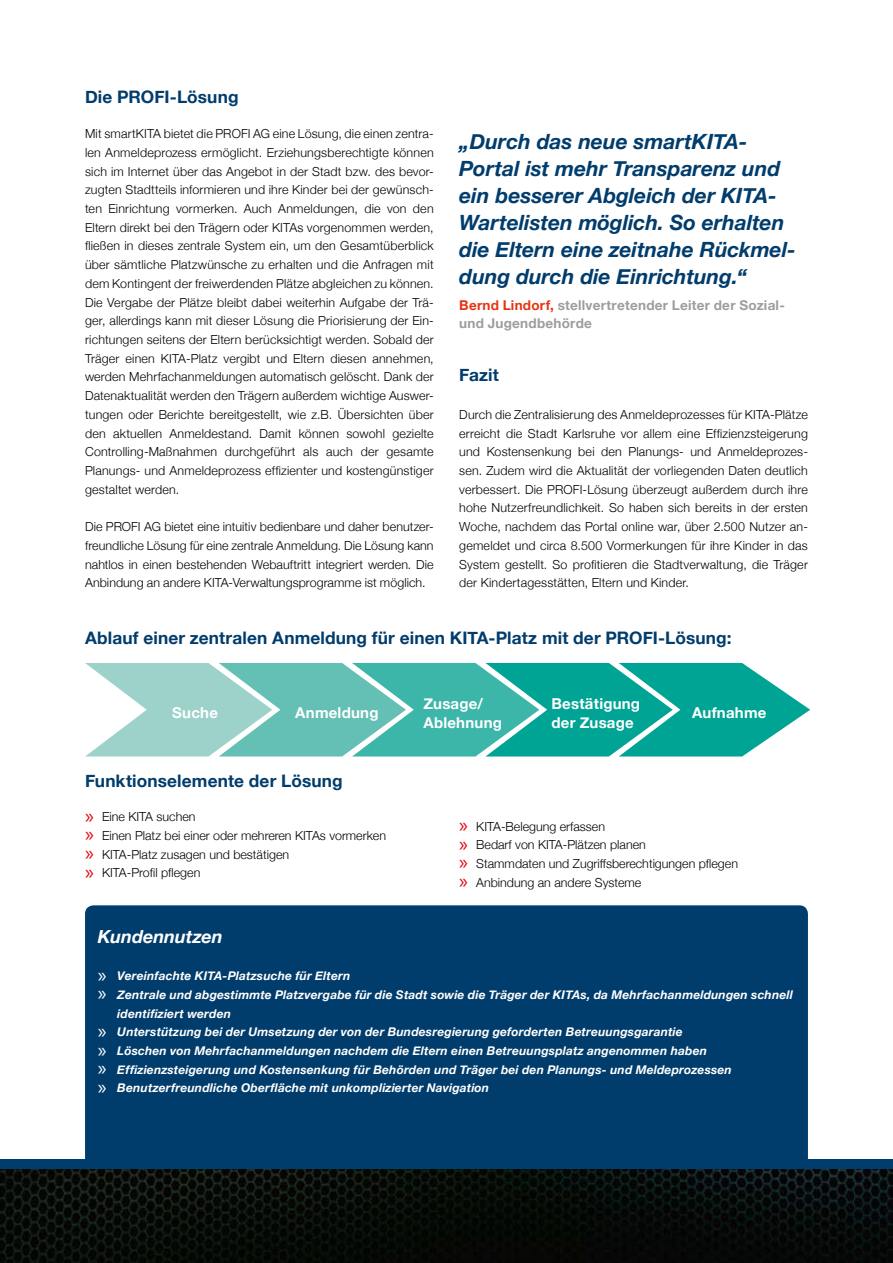
<style>
.page{position:relative;width:893px;height:1263px;background:#fff}
.page>*{position:absolute;margin:0;border:0;box-sizing:border-box;transform-origin:0 0}
.t1{font:italic 700 21px/27px "Helvetica Neue";letter-spacing:-.005em;color:#003c6c}
.t2{font:italic 700 18px "Helvetica Neue";letter-spacing:-.005em;color:#fff}
.t3{font:700 17.25px "Helvetica Neue";letter-spacing:.005em;color:#003c6c}
.t4{font:700 15px/18.8px "Helvetica Neue";letter-spacing:.015em;color:#fff}
.t5{font:700 13.5px/18px "Helvetica Neue";letter-spacing:.02em;color:#9d9d9c}
.t6{font:300 12.45px/18.8px "Helvetica Neue";color:#000;text-align:justify}
.t7{font:italic 700 12px "Helvetica Neue";letter-spacing:.015em;color:#fff}
.s1{color:#e63312}
.s2{font-family:"Myriad Pro";font-weight:400;font-size:21px;color:#e30613}
.s3{font-family:"Myriad Pro";font-weight:400;font-style:normal;font-size:21px}
</style>
<div class="page">
<div style="left:85px;top:905px;width:723px;height:254px;background:#003c6c"></div>
<svg style="left:0;top:1169px;width:893px;height:94px;background:#080c09"></svg>
<div style="left:0;top:1159px;width:893px;height:10px;background:#003c6c"></div>
<svg style="left:85px;top:663px;width:725px;height:93px;background:#59c0b5"></svg>
<h3 class="t3" style="left:85px;top:87px;width:155px">Die PROFI-Lösung</h3>
<p class="t6" style="left:85px;top:124px;width:350px">Mit smartKITA bietet die PROFI AG eine Lösung, die einen zentra&shy;len Anmeldeprozess ermöglicht. Erziehungsberechtigte können sich im Internet über das Angebot in der Stadt bzw. des bevor&shy;zugten Stadtteils informieren und ihre Kinder bei der gewünsch&shy;ten Einrichtung vormerken. Auch Anmeldungen, die von den Eltern direkt bei den Trägern oder KITAs vorgenommen werden, fließen in dieses zentrale System ein, um den Gesamtüberblick über sämtliche Platzwünsche zu erhalten und die Anfragen mit dem Kontingent der freiwerdenden Plätze abgleichen zu können.<br>Die Vergabe der Plätze bleibt dabei weiterhin Aufgabe der Trä&shy;ger, allerdings kann mit dieser Lösung die Priorisierung der Ein&shy;richtungen seitens der Eltern berücksichtigt werden. Sobald der Träger einen KITA-Platz vergibt und Eltern diesen annehmen, werden Mehrfachanmeldungen automatisch gelöscht. Dank der Datenaktualität werden den Trägern außerdem wichtige Auswer&shy;tungen oder Berichte bereitgestellt, wie z.B. Übersichten über den aktuellen Anmeldestand. Damit können sowohl gezielte Controlling-Maßnahmen durchgeführt als auch der gesamte Planungs- und Anmeldeprozess effizienter und kostengünstiger gestaltet werden.</p>
<p class="t6" style="left:85px;top:517px;width:350px">Die PROFI AG bietet eine intuitiv bedienbare und daher benutzer&shy;freundliche Lösung für eine zentrale Anmeldung. Die Lösung kann nahtlos in einen bestehenden Webauftritt integriert werden. Die Anbindung an andere KITA-Verwaltungsprogramme ist möglich.</p>
<h1 class="t1" style="left:459px;top:127px;width:338px">„Durch das neue smartKITA-<br>Portal ist mehr Transparenz und ein besserer Abgleich der KITA-<br>Wartelisten möglich. So erhalten die Eltern eine zeitnahe Rückmel&shy;dung durch die Einrichtung.“</h1>
<p class="t5" style="left:459px;top:296px;width:327px"><span class="s1">Bernd Lindorf,</span> stellvertretender Leiter der Sozial&shy;und Jugendbehörde</p>
<h3 class="t3" style="left:459px;top:364px;width:41px">Fazit</h3>
<p class="t6" style="left:459px;top:405px;width:350px">Durch die Zentralisierung des Anmeldeprozesses für KITA-Plätze erreicht die Stadt Karlsruhe vor allem eine Effizienzsteigerung und Kostensenkung bei den Planungs- und Anmeldeprozes&shy;sen. Zudem wird die Aktualität der vorliegenden Daten deutlich verbessert. Die PROFI-Lösung überzeugt außerdem durch ihre hohe Nutzerfreundlichkeit. So haben sich bereits in der ersten Woche, nachdem das Portal online war, über 2.500 Nutzer an&shy;gemeldet und circa 8.500 Vormerkungen für ihre Kinder in das System gestellt. So profitieren die Stadtverwaltung, die Träger der Kindertagesstätten, Eltern und Kinder.</p>
<h3 class="t3" style="left:85px;top:627px;width:648px">Ablauf einer zentralen Anmeldung für einen KITA-Platz mit der PROFI-Lösung:</h3>
<p class="t4" style="left:172px;top:703px;width:47px">Suche</p>
<p class="t4" style="left:295px;top:703px;width:85px">Anmeldung</p>
<h3 class="t3" style="left:85px;top:770px;width:259px">Funktionselemente der Lösung</h3>
<p class="t6" style="left:85px;top:807px;width:303px;text-align:left"><span class="s2">»</span> Eine KITA suchen<br><span class="s2">»</span> Einen Platz bei einer oder mehreren KITAs vormerken <span class="s2">»</span> KITA-Platz zusagen und bestätigen<br><span class="s2">»</span> KITA-Profil pflegen</p>
<p class="t4" style="left:423px;top:694px;width:80px">Zusage/<br>Ablehnung</p>
<p class="t4" style="left:551px;top:694px;width:90px">Bestätigung der Zusage</p>
<p class="t4" style="left:692px;top:703px;width:76px">Aufnahme</p>
<p class="t6" style="left:459px;top:816px;width:280px;text-align:left"><span class="s2">»</span> KITA-Belegung erfassen<br><span class="s2">»</span> Bedarf von KITA-Plätzen planen<br><span class="s2">»</span> Stammdaten und Zugriffsberechtigungen pflegen <span class="s2">»</span> Anbindung an andere Systeme</p>
<h2 class="t2" style="left:98px;top:925px;width:127px">Kundennutzen</h2>
<p class="t7" style="left:98px;top:968px;width:254px"><span class="s3">»</span> Vereinfachte KITA-Platzsuche für Eltern</p>
<p class="t7" style="left:98px;top:987px;width:697px"><span class="s3">»</span> Zentrale und abgestimmte Platzvergabe für die Stadt sowie die Träger der KITAs, da Mehrfachanmeldungen schnell</p>
<p class="t7" style="left:117px;top:1006px;width:115px">identifiziert werden</p>
<p class="t7" style="left:98px;top:1025px;width:586px"><span class="s3">»</span> Unterstützung bei der Umsetzung der von der Bundesregierung geforderten Betreuungsgarantie</p>
<p class="t7" style="left:98px;top:1043px;width:611px"><span class="s3">»</span> Löschen von Mehrfachanmeldungen nachdem die Eltern einen Betreuungsplatz angenommen haben</p>
<p class="t7" style="left:98px;top:1062px;width:636px"><span class="s3">»</span> Effizienzsteigerung und Kostensenkung für Behörden und Träger bei den Planungs- und Meldeprozessen</p>
<p class="t7" style="left:98px;top:1081px;width:393px"><span class="s3">»</span> Benutzerfreundliche Oberfläche mit unkomplizierter Navigation</p>
</div>
